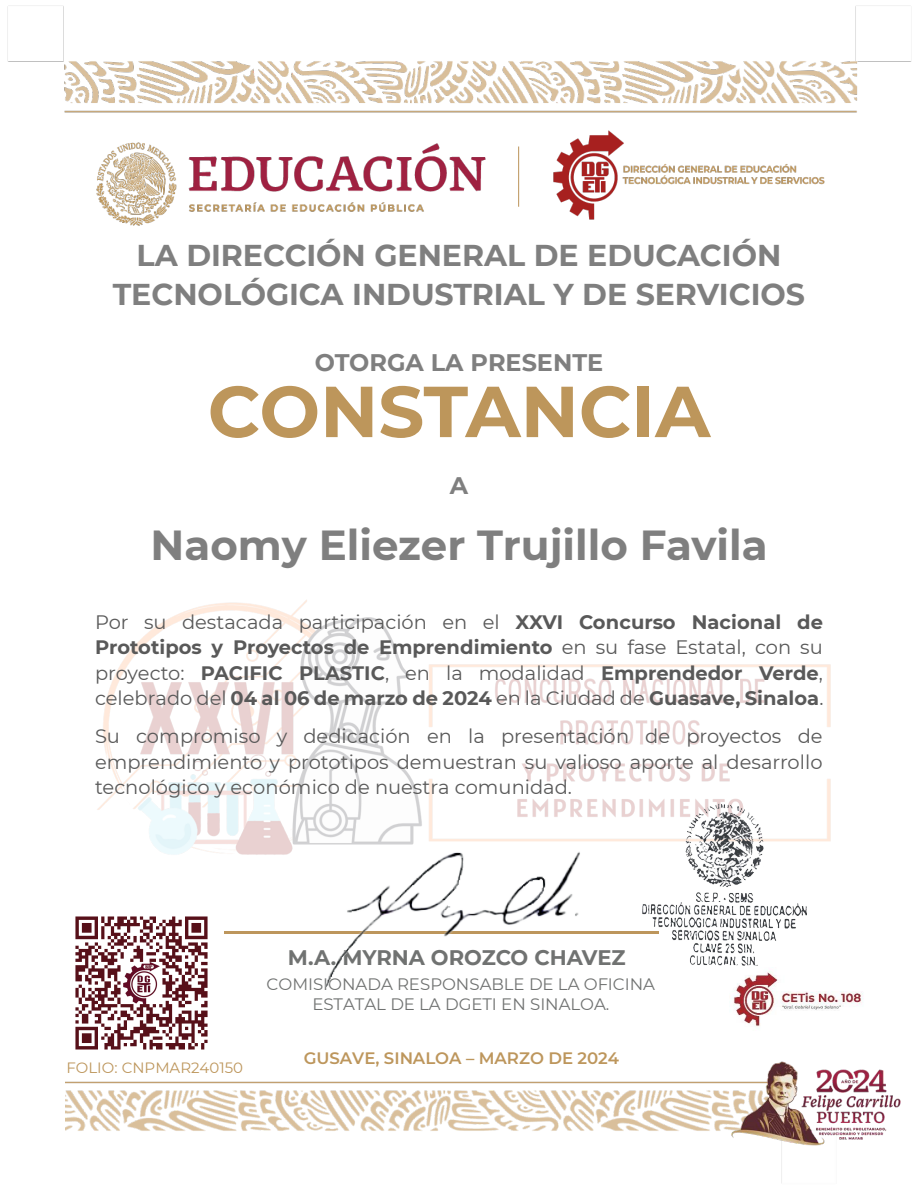
<style>
.page{position:relative;width:918px;height:1188px;background:#fff}
.page>*{position:absolute;margin:0;border:0;box-sizing:border-box;transform-origin:0 0}
.t1{font:700 72px "Montserrat";color:#bd965b}
.t2{font:700 42px "Montserrat";color:#7f7f7f}
.t3{font:700 30px/39.5px "Montserrat";color:#7f7f7f;text-align:center}
.t4{font:700 24px "Montserrat";color:#7f7f7f}
.t5{font:700 21px "Montserrat";letter-spacing:-.005em;color:#707271}
.t6{font:700 19.5px/25.5px "Montserrat";color:#595959;text-align:justify}
.t7{font:19.5px/25.5px "Montserrat";color:#595959;text-align:justify}
.t8{font:16.5px/20.1px "Montserrat";color:#707271;text-align:center}
.t9{font:600 16.5px "Montserrat";color:#bd965c}
.t10{font:15px "Montserrat";color:#bd965c}
.s1{font-weight:400}
</style>
<div class="page">
<img style="left:7px;top:5px;width:905px;height:108px">
<img style="left:65px;top:1081px;width:717px;height:102px">
<img style="left:730px;top:1061px;width:171px;height:90px">
<img style="left:97px;top:600px;width:734px;height:255px">
<img style="left:553px;top:130px;width:272px;height:90px">
<img style="left:96px;top:142px;width:390px;height:84px">
<hr style="left:518px;top:147px;width:1px;height:60px;background:#bc945a">
<hr style="left:225px;top:932px;width:434px;height:2px;background:#bd965c">
<img style="left:733px;top:971px;width:130px;height:56px">
<img style="left:75px;top:916px;width:133px;height:134px">
<img style="left:284px;top:839px;width:317px;height:148px">
<img style="left:638px;top:802px;width:169px;height:164px">
<h3 class="t3" style="left:113px;top:234px;width:694px">LA DIRECCIÓN GENERAL DE EDUCACIÓN<br>TECNOLÓGICA INDUSTRIAL Y DE SERVICIOS</h3>
<p class="t4" style="left:315px;top:345px;width:290px">OTORGA LA PRESENTE</p>
<h1 class="t1" style="left:208px;top:360px;width:504px">CONSTANCIA</h1>
<p class="t4" style="left:450px;top:468px;width:20px">A</p>
<h2 class="t2" style="left:151px;top:515px;width:619px">Naomy Eliezer Trujillo Favila</h2>
<p class="t6" style="left:95px;top:608px;width:730px"><span class="s1">Por su destacada participación en el</span> XXVI Concurso Nacional de Prototipos y Proyectos de Emprendimiento <span class="s1">en su fase Estatal, con su proyecto:</span> PACIFIC PLASTIC<span class="s1">, en la modalidad</span> Emprendedor Verde<span class="s1">, celebrado del</span> 04 al 06 de marzo de 2024 <span class="s1">en la Ciudad de</span> Guasave, Sinaloa<span class="s1">.</span></p>
<p class="t7" style="left:95px;top:723px;width:729px">Su compromiso y dedicación en la presentación de proyectos de emprendimiento y prototipos demuestran su valioso aporte al desarrollo tecnológico y económico de nuestra comunidad.</p>
<p class="t10" style="left:66px;top:1058px;width:178px">FOLIO: CNPMAR240150</p>
<p class="t5" style="left:288px;top:942px;width:339px">M.A. MYRNA OROZCO CHAVEZ</p>
<p class="t8" style="left:267px;top:973px;width:390px">COMISIONADA RESPONSABLE DE LA OFICINA<br>ESTATAL DE LA DGETI EN SINALOA.</p>
<p class="t9" style="left:304px;top:1047px;width:317px">GUSAVE, SINALOA – MARZO DE 2024</p>
</div>
